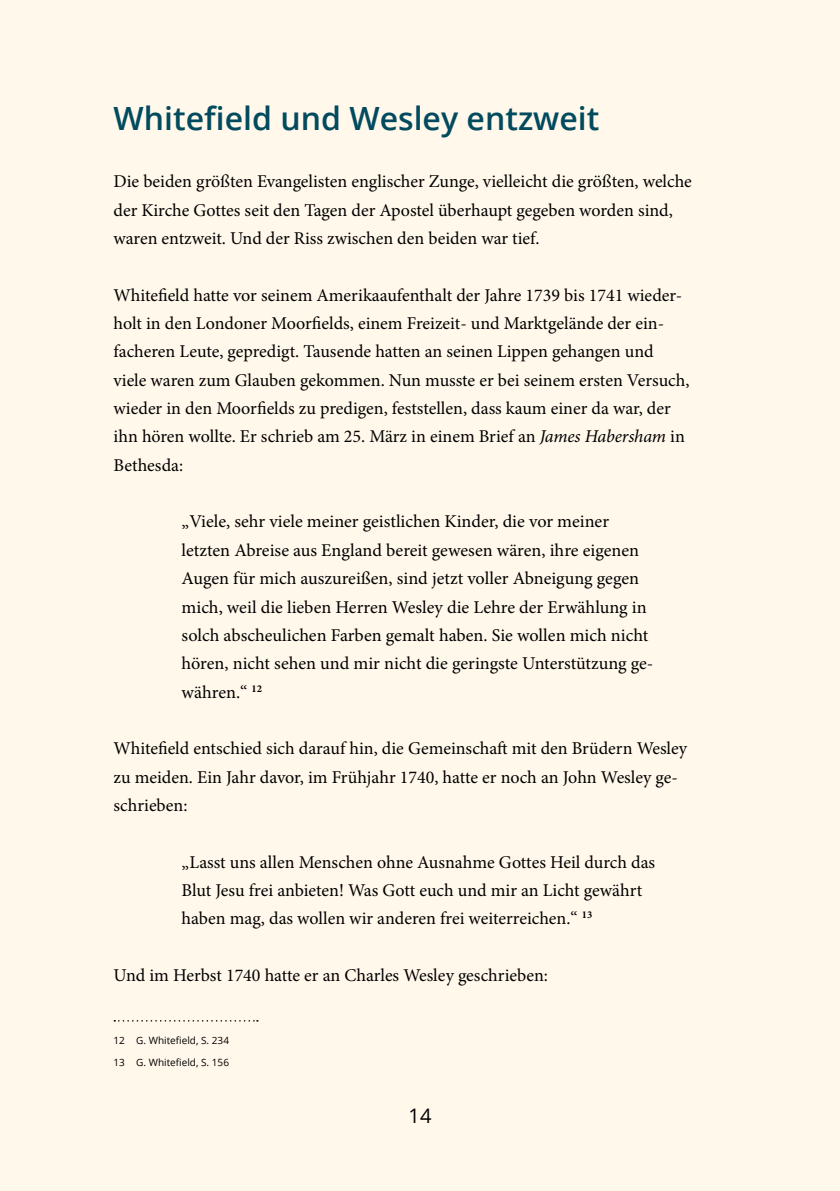
<style>
.page{position:relative;width:840px;height:1191px;background:#fff}
.page>*{position:absolute;margin:0;border:0;box-sizing:border-box;transform-origin:0 0}
.t1{font:600 32px "Open Sans";color:#024a5d}
.t2{font:20px "Open Sans";color:#000}
.t3{font:18px/28.4px "Minion Pro";color:#000}
.t4{font:10px "Open Sans";color:#000}
.s1{font-style:italic}
</style>
<div class="page">
<div style="left:0;top:0;width:839px;height:1191px;background:#fff8eb"></div>
<svg style="left:114px;top:1020px;width:144px;height:1px"></svg>
<h1 class="t1" style="left:113px;top:97px;width:487px">Whitefield und Wesley entzweit</h1>
<p class="t3" style="left:113px;top:167px;width:579px">Die beiden größten Evangelisten englischer Zunge, vielleicht die größten, welche der Kirche Gottes seit den Tagen der Apostel überhaupt gegeben worden sind, waren entzweit. Und der Riss zwischen den beiden war tief.</p>
<p class="t3" style="left:113px;top:281px;width:577px">Whitefield hatte vor seinem Amerikaaufenthalt der Jahre 1739 bis 1741 wieder&shy;holt in den Londoner Moorfields, einem Freizeit- und Marktgelände der ein&shy;facheren Leute, gepredigt. Tausende hatten an seinen Lippen gehangen und viele waren zum Glauben gekommen. Nun musste er bei seinem ersten Versuch, wieder in den Moorfields zu predigen, feststellen, dass kaum einer da war, der ihn hören wollte. Er schrieb am 25. März in einem Brief an <span class="s1">James Habersham</span> in Bethesda:</p>
<p class="t3" style="left:181px;top:507px;width:473px">„Viele, sehr viele meiner geistlichen Kinder, die vor meiner letzten Abreise aus England bereit gewesen wären, ihre eigenen Augen für mich auszureißen, sind jetzt voller Abneigung gegen mich, weil die lieben Herren Wesley die Lehre der Erwählung in solch abscheulichen Farben gemalt haben. Sie wollen mich nicht hören, nicht sehen und mir nicht die geringste Unterstützung ge&shy;währen.“ <sup>12</sup></p>
<p class="t3" style="left:113px;top:734px;width:575px">Whitefield entschied sich darauf hin, die Gemeinschaft mit den Brüdern Wesley zu meiden. Ein Jahr davor, im Frühjahr 1740, hatte er noch an John Wesley ge&shy;schrieben:</p>
<p class="t3" style="left:181px;top:848px;width:475px">„Lasst uns allen Menschen ohne Ausnahme Gottes Heil durch das<br>Blut Jesu frei anbieten! Was Gott euch und mir an Licht gewährt haben mag, das wollen wir anderen frei weiterreichen.“ <sup>13</sup></p>
<p class="t3" style="left:113px;top:961px;width:436px">Und im Herbst 1740 hatte er an Charles Wesley geschrieben:</p>
<p class="t4" style="left:113px;top:1033px;width:117px">12 G. Whitefield, S. 234</p>
<p class="t4" style="left:113px;top:1055px;width:117px">13 G. Whitefield, S. 156</p>
<p class="t2" style="left:408px;top:1102px;width:24px">14</p>
</div>
